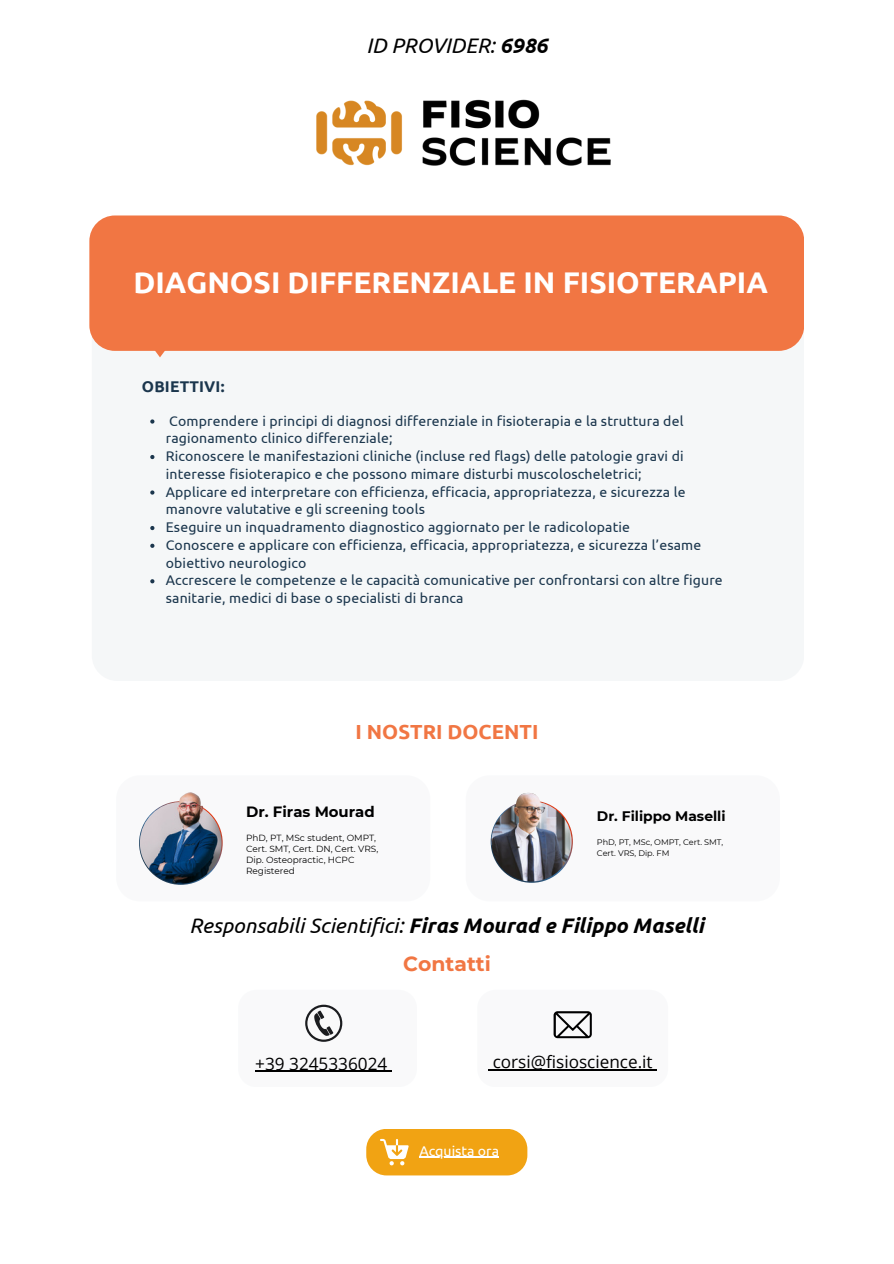
<style>
.page{position:relative;width:894px;height:1264px;background:#fff}
.page>*{position:absolute;margin:0;border:0;box-sizing:border-box;transform-origin:0 0}
.t1{font:700 29.85px "Ubuntu";color:#fff}
.t2{font:italic 700 21px "Ubuntu";color:#000}
.t3{font:italic 21px "Ubuntu";color:#000}
.t4{font:700 20.4px "Ubuntu";color:#f17643}
.t5{font:700 20.4px "Montserrat";color:#f17643}
.t6{font:17.1px "Open Sans";color:#000}
.t7{font:700 15.45px "Ubuntu";letter-spacing:.01em;color:#1b364d}
.t8{font:700 14.85px "Montserrat";color:#000}
.t9{font:14.1px "Ubuntu";color:#fff}
.t10{font:13.95px/17.7px "Ubuntu";letter-spacing:.01em;color:#1b364d}
.t11{font:700 13.8px "Montserrat";color:#000}
.t12{font:9px/11.1px "Montserrat";color:#000}
.t13{font:8.1px/10.8px "Montserrat";color:#000}
.s1{font-weight:700}
.s2{font-weight:400}
</style>
<div class="page">
<img style="left:316px;top:99px;width:295px;height:67px">
<div style="left:92px;top:309px;width:711px;height:372px;background:#f5f7f8;border-radius:26px"></div>
<div style="left:89px;top:215px;width:714px;height:136px;background:#f17643;border-radius:26px"></div>
<div style="left:238px;top:989px;width:179px;height:98px;background:#f9f9fa;border-radius:18px"></div>
<div style="left:477px;top:989px;width:191px;height:98px;background:#f9f9fa;border-radius:18px"></div>
<svg style="left:135px;top:350px;width:50px;height:7px"></svg>
<svg style="left:553px;top:1011px;width:38px;height:27px"></svg>
<svg style="left:305px;top:1004px;width:37px;height:37px"></svg>
<div style="left:116px;top:775px;width:314px;height:126px;background:#f9f9fa;border-radius:24px"></div>
<img style="left:140px;top:792px;width:81px;height:91px">
<div style="left:465px;top:775px;width:314px;height:126px;background:#f9f9fa;border-radius:24px"></div>
<img style="left:491px;top:793px;width:80px;height:88px">
<div style="left:366px;top:1128px;width:161px;height:47px;background:#f1a313;border-radius:20px"></div>
<svg style="left:380px;top:1138px;width:28px;height:27px"></svg>
<hr style="left:419px;top:1156px;width:80px;height:1px;background:#fff">
<svg style="left:150px;top:419px;width:4px;height:4px"></svg>
<svg style="left:150px;top:455px;width:4px;height:4px"></svg>
<svg style="left:150px;top:490px;width:4px;height:4px"></svg>
<svg style="left:150px;top:526px;width:4px;height:4px"></svg>
<svg style="left:150px;top:543px;width:4px;height:5px"></svg>
<svg style="left:150px;top:579px;width:4px;height:4px"></svg>
<hr style="left:255px;top:1070px;width:132px;height:1px;background:#000">
<hr style="left:492px;top:1069px;width:160px;height:1px;background:#000">
<p class="t3" style="left:366px;top:33px;width:182px">ID PROVIDER: <span class="s1">6986</span></p>
<h5 class="t1" style="left:133px;top:265px;width:636px">DIAGNOSI DIFFERENZIALE IN FISIOTERAPIA</h5>
<p class="t7" style="left:142px;top:378px;width:84px">OBIETTIVI:</p>
<p class="t10" style="left:166px;top:411px;width:519px">Comprendere i principi di diagnosi differenziale in fisioterapia e la struttura del ragionamento clinico differenziale;</p>
<h2 class="t10" style="left:166px;top:447px;width:519px">Riconoscere le manifestazioni cliniche (incluse red flags) delle patologie gravi di interesse fisioterapico e che possono mimare disturbi muscoloscheletrici;</h2>
<p class="t10" style="left:166px;top:482px;width:521px">Applicare ed interpretare con efficienza, efficacia, appropriatezza, e sicurezza le manovre valutative e gli screening tools</p>
<p class="t10" style="left:166px;top:518px;width:465px">Eseguire un inquadramento diagnostico aggiornato per le radicolopatie</p>
<p class="t10" style="left:166px;top:536px;width:537px">Conoscere e applicare con efficienza, efficacia, appropriatezza, e sicurezza l’esame obiettivo neurologico</p>
<p class="t10" style="left:166px;top:571px;width:558px">Accrescere le competenze e le capacità comunicative per confrontarsi con altre figure sanitarie, medici di base o specialisti di branca</p>
<p class="t4" style="left:355px;top:720px;width:184px">I NOSTRI DOCENTI</p>
<h6 class="t8" style="left:246px;top:802px;width:130px">Dr. Firas Mourad</h6>
<h1 class="t12" style="left:246px;top:831px;width:134px">PhD, PT, MSc student, OMPT,<br>Cert. SMT, Cert. DN, Cert. VRS,<br>Dip. Osteopractic, HCPC<br>Registered</h1>
<p class="t11" style="left:596px;top:808px;width:130px">Dr. Filippo Maselli</p>
<p class="t13" style="left:596px;top:836px;width:128px">PhD, PT, MSc, OMPT, Cert. SMT,<br>Cert. VRS, Dip. FM</p>
<h4 class="t2" style="left:189px;top:913px;width:515px"><span class="s2">Responsabili Scientifici:</span> Firas Mourad e Filippo Maselli</h4>
<p class="t5" style="left:403px;top:951px;width:89px">Contatti</p>
<p class="t6" style="left:255px;top:1051px;width:133px">+39 3245336024</p>
<p class="t6" style="left:492px;top:1050px;width:161px">corsi@fisioscience.it</p>
<p class="t9" style="left:419px;top:1142px;width:81px">Acquista ora</p>
</div>
